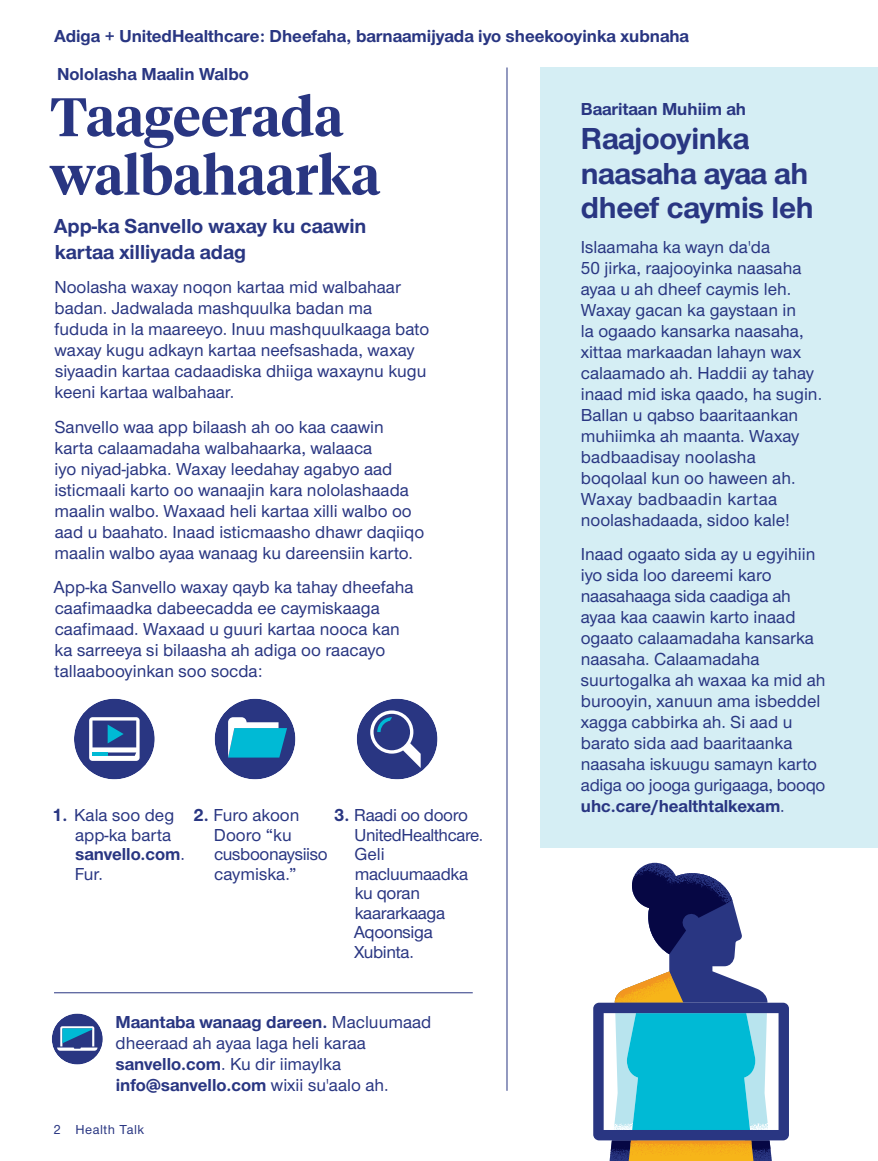
<style>
.page{position:relative;width:878px;height:1161px;background:#fff}
.page>*{position:absolute;margin:0;border:0;box-sizing:border-box;transform-origin:0 0}
.Hed_serif_primary_AM{font:600 54px/58.5px "UHC Serif Headline";color:#293682}
.Hed_sans_primary_AMC{font:700 31.5px/34.5px "UHC Sans";letter-spacing:-.01em;color:#293682}
.Deck_AMC{font:700 21px/25.2px "UHC Sans";color:#293682}
.Sans_no_indent_AMC{font:500 18px/21px "UHC Sans";color:#293682}
.Numbered_List_sans_A{font:500 18px/19.5px "UHC Sans";letter-spacing:-.02em;color:#293682}
.CTA_new_AMC{font:500 18px/21px "UHC Sans";color:#293682}
.t1{font:700 18px "UHC Sans";color:#293682}
.Numbered_List_sans_A-2{font:500 18px/19.5px "UHC Sans";color:#293682}
.Folio_V_AMC{font:500 13.5px "UHC Sans";letter-spacing:.04em;color:#293682}
.s1{font-weight:700}
</style>
<div class="page">
<hr style="left:54px;top:993px;width:418px;height:1px;background:#293682">
<div style="left:357px;top:699px;width:80px;height:80px;background:#293682;border-radius:50%"></div>
<svg style="left:370px;top:710px;width:50px;height:58px"></svg>
<div style="left:215px;top:699px;width:80px;height:80px;background:#293682;border-radius:50%"></div>
<svg style="left:228px;top:717px;width:59px;height:41px"></svg>
<div style="left:74px;top:699px;width:81px;height:80px;background:#293682;border-radius:50%"></div>
<svg style="left:89px;top:717px;width:51px;height:44px"></svg>
<div style="left:540px;top:68px;width:338px;height:780px;background:#d5eef4"></div>
<hr style="left:506px;top:67px;width:1px;height:1024px;background:#293682">
<svg style="left:593px;top:863px;width:196px;height:298px"></svg>
<div style="left:52px;top:1014px;width:51px;height:51px;background:#293682;border-radius:50%"></div>
<svg style="left:57px;top:1026px;width:40px;height:25px"></svg>
<p class="t1" style="left:54px;top:24px;width:636px">Adiga + UnitedHealthcare: Dheefaha, barnaamijyada iyo sheekooyinka xubnaha</p>
<p class="t1" style="left:57px;top:62px;width:193px">Nololasha Maalin Walbo</p>
<p class="Hed_serif_primary_AM" style="left:49px;top:85px;width:332px">Taageerada walbahaarka</p>
<p class="Deck_AMC" style="left:54px;top:213px;width:314px">App‑ka Sanvello waxay ku caawin kartaa xilliyada adag</p>
<p class="Sans_no_indent_AMC" style="left:54px;top:276px;width:376px">Noolasha waxay noqon kartaa mid walbahaar badan. Jadwalada mashquulka badan ma fududa in la maareeyo. Inuu mashquulkaaga bato waxay kugu adkayn kartaa neefsashada, waxay siyaadin kartaa cadaadiska dhiiga waxaynu kugu keeni kartaa walbahaar.</p>
<p class="Sans_no_indent_AMC" style="left:55px;top:415px;width:371px">Sanvello waa app bilaash ah oo kaa caawin karta calaamadaha walbahaarka, walaaca<br>iyo niyad‑jabka. Waxay leedahay agabyo aad isticmaali karto oo wanaajin kara nololashaada maalin walbo. Waxaad heli kartaa xilli walbo oo aad u baahato. Inaad isticmaasho dhawr daqiiqo maalin walbo ayaa wanaag ku dareensiin karto.</p>
<p class="Sans_no_indent_AMC" style="left:54px;top:576px;width:361px">App‑ka Sanvello waxay qayb ka tahay dheefaha caafimaadka dabeecadda ee caymiskaaga caafimaad. Waxaad u guuri kartaa nooca kan ka sarreeya si bilaasha ah adiga oo raacayo tallaabooyinkan soo socda:</p>
<p class="Numbered_List_sans_A-2" style="left:75px;top:805px;width:112px;text-indent:-22px"><span class="s1">1.</span> Kala soo deg app‑ka barta <span class="s1">sanvello.com</span>.<br>Fur.</p>
<p class="Numbered_List_sans_A" style="left:214px;top:805px;width:115px;text-indent:-20px"><span class="s1">2.</span> Furo akoon<br>Dooro “ku cusboonaysiiso caymiska.”</p>
<p class="Numbered_List_sans_A" style="left:354px;top:805px;width:131px;text-indent:-19px"><span class="s1">3.</span> Raadi oo dooro<br>UnitedHealthcare.<br>Geli macluumaadka ku qoran kaararkaaga<br>Aqoonsiga<br>Xubinta.</p>
<p class="CTA_new_AMC" style="left:115px;top:1011px;width:317px"><span class="s1">Maantaba wanaag dareen.</span> Macluumaad dheeraad ah ayaa laga heli karaa <span class="s1">sanvello.com</span>. Ku dir iimaylka <span class="s1">info@sanvello.com</span> wixii su'aalo ah.</p>
<p class="Folio_V_AMC" style="left:54px;top:1120px;width:92px">2 Health Talk</p>
<p class="t1" style="left:580px;top:97px;width:167px">Baaritaan Muhiim ah</p>
<p class="Hed_sans_primary_AMC" style="left:580px;top:121px;width:234px">Raajooyinka naasaha ayaa ah dheef caymis leh</p>
<p class="Sans_no_indent_AMC" style="left:580px;top:236px;width:243px">Islaamaha ka wayn da'da<br>50 jirka, raajooyinka naasaha ayaa u ah dheef caymis leh.<br>Waxay gacan ka gaystaan in<br>la ogaado kansarka naasaha, xittaa markaadan lahayn wax calaamado ah. Haddii ay tahay inaad mid iska qaado, ha sugin.<br>Ballan u qabso baaritaankan muhiimka ah maanta. Waxay badbaadisay noolasha boqolaal kun oo haween ah.<br>Waxay badbaadin kartaa noolashadaada, sidoo kale!</p>
<p class="Sans_no_indent_AMC" style="left:580px;top:543px;width:246px">Inaad ogaato sida ay u egyihiin iyo sida loo dareemi karo naasahaaga sida caadiga ah ayaa kaa caawin karto inaad ogaato calaamadaha kansarka naasaha. Calaamadaha suurtogalka ah waxaa ka mid ah burooyin, xanuun ama isbeddel xagga cabbirka ah. Si aad u barato sida aad baaritaanka naasaha iskuugu samayn karto adiga oo jooga gurigaaga, booqo <span class="s1">uhc.care/healthtalkexam</span>.</p>
</div>
